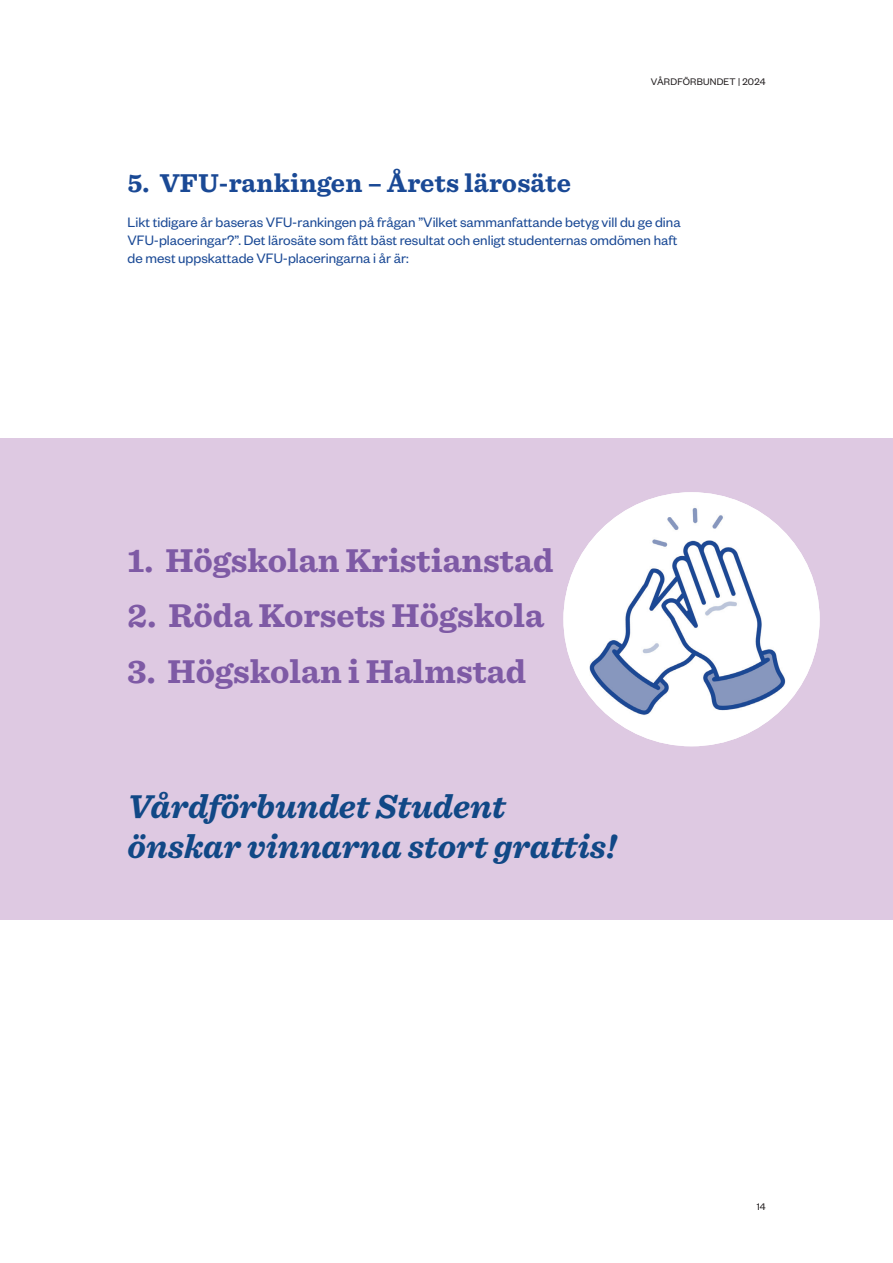
<style>
.page{position:relative;width:893px;height:1263px;background:#fff}
.page>*{position:absolute;margin:0;border:0;box-sizing:border-box;transform-origin:0 0}
.t1{font:700 34.5px "Sentinel";color:#7e5aa5}
.t2{font:italic 700 34.5px/40.5px "Sentinel";color:#114886}
.t3{font:700 27px "Sentinel";letter-spacing:.01em;color:#1a4995}
.t4{font:15px/18px "Founders Grotesk";color:#1a4995}
.t5{font:10.5px "Founders Grotesk";letter-spacing:.02em;color:#231f20}
</style>
<div class="page">
<div style="left:0;top:438px;width:893px;height:482px;background:#dec9e2"></div>
<img style="left:563px;top:492px;width:257px;height:254px">
<p class="t5" style="left:651px;top:76px;width:116px">VÅRDFÖRBUNDET | 2024</p>
<h2 class="t3" style="left:128px;top:161px;width:445px">5. VFU-rankingen – Årets lärosäte</h2>
<p class="t4" style="left:128px;top:212px;width:555px">Likt tidigare år baseras VFU-rankingen på frågan ”Vilket sammanfattande betyg vill du ge dina<br>VFU-placeringar?”. Det lärosäte som fått bäst resultat och enligt studenternas omdömen haft de mest uppskattade VFU-placeringarna i år är:</p>
<h1 class="t1" style="left:128px;top:533px;width:427px">1. Högskolan Kristianstad</h1>
<h1 class="t1" style="left:128px;top:589px;width:418px">2. Röda Korsets Högskola</h1>
<h1 class="t1" style="left:128px;top:644px;width:400px">3. Högskolan i Halmstad</h1>
<h1 class="t2" style="left:128px;top:784px;width:490px">Vårdförbundet Student önskar vinnarna stort grattis!</h1>
<p class="t5" style="left:757px;top:1200px;width:10px">14</p>
</div>
